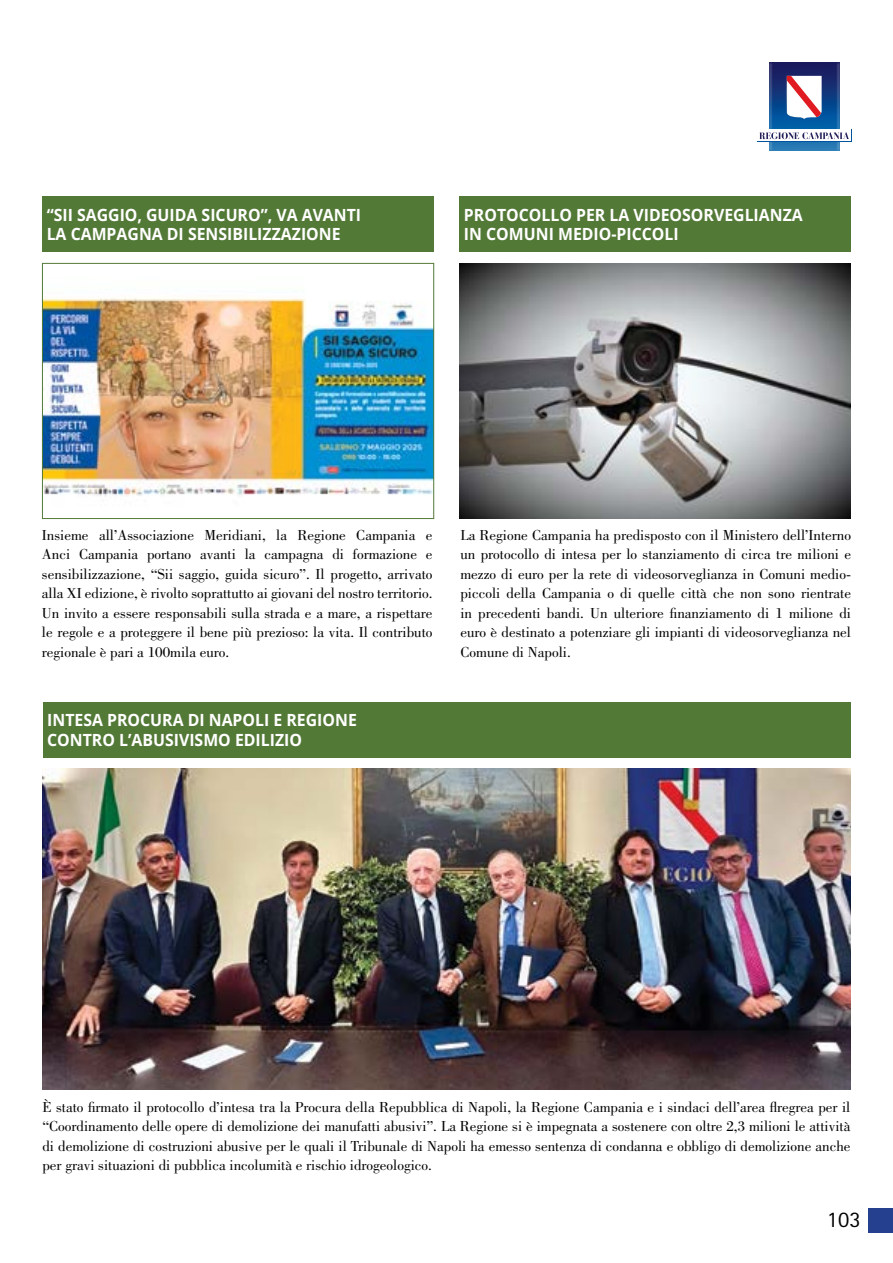
<style>
.page{position:relative;width:893px;height:1263px;background:#fff}
.page>*{position:absolute;margin:0;border:0;box-sizing:border-box;transform-origin:0 0}
.t1{font:22.5px "Rotis Sans Serif";color:#000}
.t2{font:700 16.8px/19.5px "Open Sans";color:#fff;scale:.94 1}
.t3{font:15px/19.5px "Bodoni Std";color:#000;text-align:justify}
</style>
<div class="page">
<svg style="left:777px;top:62px;width:54px;height:89px;background:#164a8c"></svg>
<img style="left:769px;top:62px;width:8px;height:89px">
<img style="left:831px;top:62px;width:9px;height:89px">
<svg style="left:757px;top:129px;width:94px;height:13px"></svg>
<div style="left:757px;top:130px;width:94px;height:11px;background:#fff"></div>
<svg style="left:759px;top:132px;width:90px;height:7px"></svg>
<svg style="left:812px;top:76px;width:10px;height:43px"></svg>
<img style="left:778px;top:68px;width:34px;height:60px">
<div style="left:42px;top:197px;width:392px;height:55px;background:#537937"></div>
<div style="left:459px;top:197px;width:391px;height:55px;background:#537937"></div>
<img style="left:44px;top:297px;width:388px;height:200px">
<div style="left:42px;top:263px;width:392px;height:256px;border:1px solid #537937"></div>
<img style="left:459px;top:263px;width:391px;height:255px">
<div style="left:43px;top:702px;width:807px;height:55px;background:#537937"></div>
<img style="left:43px;top:769px;width:807px;height:321px">
<div style="left:868px;top:1209px;width:25px;height:24px;background:#25408f"></div>
<p class="t2" style="left:47px;top:204px;width:336px">“SII SAGGIO, GUIDA SICURO”, VA AVANTI<br>LA CAMPAGNA DI SENSIBILIZZAZIONE</p>
<p class="t2" style="left:464px;top:204px;width:362px">PROTOCOLLO PER LA VIDEOSORVEGLIANZA<br>IN COMUNI MEDIO-PICCOLI</p>
<p class="t3" style="left:42px;top:525px;width:392px">Insieme all’Associazione Meridiani, la Regione Campania e Anci Campania portano avanti la campagna di formazione e sensibilizzazione, “Sii saggio, guida sicuro”. Il progetto, arrivato alla XI edizione, è rivolto soprattutto ai giovani del nostro territorio.<br>Un invito a essere responsabili sulla strada e a mare, a rispettare le regole e a proteggere il bene più prezioso: la vita. Il contributo regionale è pari a 100mila euro.</p>
<p class="t3" style="left:460px;top:525px;width:392px">La Regione Campania ha predisposto con il Ministero dell’Interno un protocollo di intesa per lo stanziamento di circa tre milioni e mezzo di euro per la rete di videosorveglianza in Comuni medio&shy;piccoli della Campania o di quelle città che non sono rientrate in precedenti bandi. Un ulteriore finanziamento di 1 milione di euro è destinato a potenziare gli impianti di videosorveglianza nel Comune di Napoli.</p>
<p class="t2" style="left:47px;top:710px;width:331px">INTESA PROCURA DI NAPOLI E REGIONE<br>CONTRO L’ABUSIVISMO EDILIZIO</p>
<p class="t3" style="left:42px;top:1097px;width:810px">È stato firmato il protocollo d’intesa tra la Procura della Repubblica di Napoli, la Regione Campania e i sindaci dell’area flregrea per il “Coordinamento delle opere di demolizione dei manufatti abusivi”. La Regione si è impegnata a sostenere con oltre 2,3 milioni le attività di demolizione di costruzioni abusive per le quali il Tribunale di Napoli ha emesso sentenza di condanna e obbligo di demolizione anche per gravi situazioni di pubblica incolumità e rischio idrogeologico.</p>
<h1 class="t1" style="left:827px;top:1206px;width:35px">103</h1>
</div>
